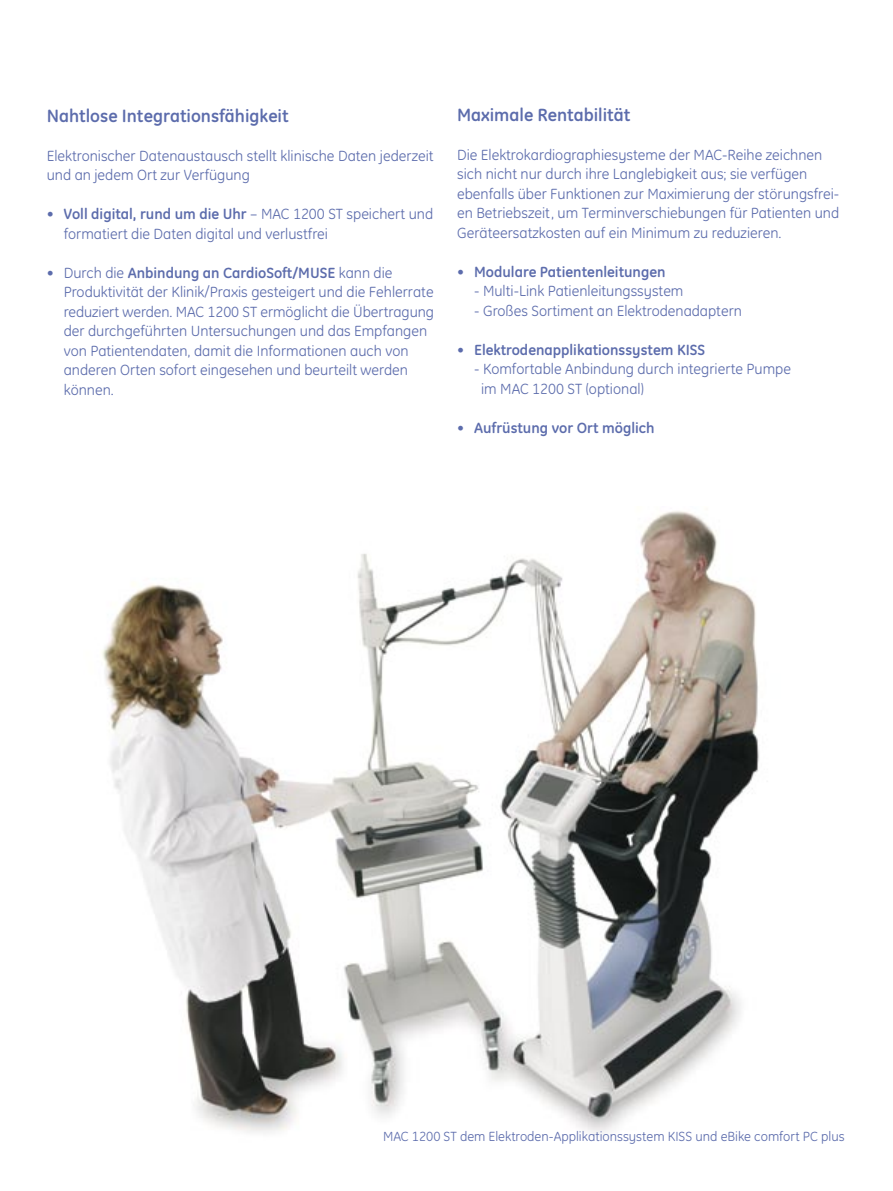
<style>
.page{position:relative;width:893px;height:1191px;background:#fff}
.page>*{position:absolute;margin:0;border:0;box-sizing:border-box;transform-origin:0 0}
.Subhead{font:700 18px "GE Inspira";color:#5c6cac}
.Body_Text{font:15px/19.5px "GE Inspira";color:#5c6cac}
.Body_Text-2{font:700 15px "GE Inspira";color:#5c6cac}
.Caption_Text{font:13.5px "GE Inspira";color:#5c6cac}
.s1{font-weight:400}
</style>
<div class="page">
<img style="left:101px;top:511px;width:658px;height:622px">
<p class="Subhead" style="left:47px;top:104px;width:243px">Nahtlose Integrationsfähigkeit</p>
<p class="Body_Text" style="left:47px;top:146px;width:388px">Elektronischer Datenaustausch stellt klinische Daten jederzeit und an jedem Ort zur Verfügung</p>
<p class="Body_Text-2" style="left:47px;top:204px;width:388px"><span class="s1">•</span> Voll digital, rund um die Uhr <span class="s1">– MAC 1200 ST speichert und</span></p>
<p class="Body_Text" style="left:64px;top:224px;width:266px">formatiert die Daten digital und verlustfrei</p>
<p class="Body_Text-2" style="left:47px;top:263px;width:347px"><span class="s1">• Durch die</span> Anbindung an CardioSoft/MUSE <span class="s1">kann die</span></p>
<p class="Body_Text" style="left:64px;top:282px;width:371px">Produktivität der Klinik/Praxis gesteigert und die Fehlerrate</p>
<p class="Body_Text" style="left:64px;top:302px;width:372px">reduziert werden. MAC 1200 ST ermöglicht die Übertragung</p>
<p class="Body_Text" style="left:64px;top:321px;width:365px">der durchgeführten Untersuchungen und das Empfangen von Patientendaten, damit die Informationen auch von</p>
<p class="Body_Text" style="left:64px;top:360px;width:346px">anderen Orten sofort eingesehen und beurteilt werden</p>
<p class="Body_Text" style="left:64px;top:380px;width:52px">können.</p>
<p class="Subhead" style="left:457px;top:103px;width:175px">Maximale Rentabilität</p>
<p class="Body_Text" style="left:457px;top:145px;width:384px">Die Elektrokardiographiesysteme der MAC-Reihe zeichnen sich nicht nur durch ihre Langlebigkeit aus; sie verfügen ebenfalls über Funktionen zur Maximierung der störungsfrei&shy;en Betriebszeit, um Terminverschiebungen für Patienten und Geräteersatzkosten auf ein Minimum zu reduzieren.</p>
<p class="Body_Text-2" style="left:457px;top:262px;width:210px"><span class="s1">•</span> Modulare Patientenleitungen</p>
<p class="Body_Text" style="left:474px;top:281px;width:211px">- Multi-Link Patienleitungssystem</p>
<p class="Body_Text" style="left:474px;top:301px;width:269px">- Großes Sortiment an Elektrodenadaptern</p>
<p class="Body_Text-2" style="left:457px;top:340px;width:249px"><span class="s1">•</span> Elektrodenapplikationssystem KISS</p>
<p class="Body_Text" style="left:474px;top:359px;width:318px">- Komfortable Anbindung durch integrierte Pumpe</p>
<p class="Body_Text" style="left:481px;top:379px;width:164px">im MAC 1200 ST (optional)</p>
<p class="Body_Text-2" style="left:457px;top:418px;width:199px"><span class="s1">•</span> Aufrüstung vor Ort möglich</p>
<p class="Caption_Text" style="left:383px;top:1128px;width:463px">MAC 1200 ST dem Elektroden-Applikationssystem KISS und eBike comfort PC plus</p>
</div>
